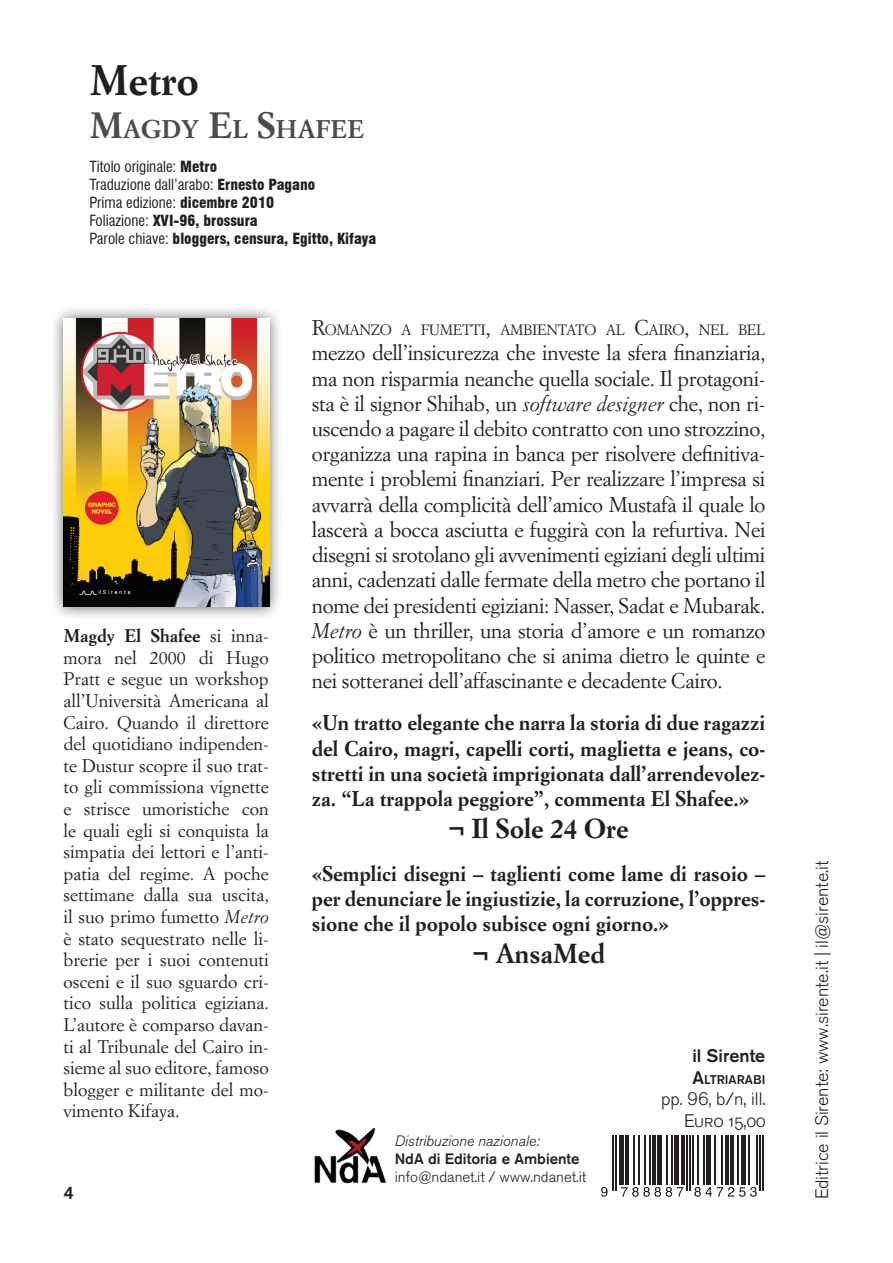
<style>
.page{position:relative;width:893px;height:1263px;background:#fff}
.page>*{position:absolute;margin:0;border:0;box-sizing:border-box;transform-origin:0 0}
.t1{font:700 42px "Simoncini Garamond LT";color:#231f20}
.t2{font:700 27px "Simoncini Garamond LT";color:#231f20}
.t3{font:700 25.2px "Simoncini Garamond LT";color:#4b4c4d}
.t4{font:21px/25.2px "Simoncini Garamond LT";letter-spacing:-.015em;color:#231f20;text-align:justify}
.t5{font:700 21px/25.2px "Simoncini Garamond LT";color:#231f20;text-align:justify}
.t6{font:18px/21.6px "Simoncini Garamond LT";color:#231f20;text-align:justify}
.t7{font:300 18px "Akzidenz Grotesk BQ";color:#231f20}
.t8{font:500 18px "Akzidenz Grotesk BQ";color:#231f20}
.t9{font:18px "Akzidenz Grotesk BQ Light SC";color:#231f20}
.t10{font:500 18px "Akzidenz Grotesk BQ";color:#231f20}
.t11{font:condensed 15px/18px "Swiss 721 BT";color:#231f20}
.t12{font:300 15px "Akzidenz Grotesk BQ";color:#231f20}
.t13{font:italic 300 15px "Akzidenz Grotesk BQ";color:#231f20}
.t14{font:500 15px "Akzidenz Grotesk BQ";color:#231f20}
.t15{font:14.7px "Simoncini Garamond LT";letter-spacing:-.02em;color:#231f20}
.t16{font:500 12.6px "Akzidenz Grotesk BQ";color:#231f20}
.s1{font-size:36px}
.s2{font-weight:900}
.s3{font-weight:700}
.s4{font-style:italic}
.s5{font-size:21px}
.s6{font-size:18px}
</style>
<div class="page">
<div style="left:49px;top:305px;width:234px;height:315px;background:#231f20;opacity:.75"></div>
<img style="left:64px;top:319px;width:205px;height:288px">
<svg style="left:601px;top:1187px;width:7px;height:10px"></svg>
<hr style="left:612px;top:1135px;width:2px;height:56px;background:#231f20">
<hr style="left:616px;top:1135px;width:1px;height:56px;background:#231f20">
<div style="left:619px;top:1135px;width:5px;height:49px;background:#231f20"></div>
<hr style="left:625px;top:1135px;width:3px;height:49px;background:#231f20">
<hr style="left:633px;top:1135px;width:2px;height:49px;background:#231f20">
<hr style="left:638px;top:1135px;width:1px;height:49px;background:#231f20">
<hr style="left:644px;top:1135px;width:2px;height:49px;background:#231f20">
<hr style="left:649px;top:1135px;width:2px;height:49px;background:#231f20">
<hr style="left:652px;top:1135px;width:3px;height:49px;background:#231f20">
<div style="left:657px;top:1135px;width:5px;height:49px;background:#231f20"></div>
<hr style="left:667px;top:1135px;width:1px;height:49px;background:#231f20">
<hr style="left:671px;top:1135px;width:2px;height:49px;background:#231f20">
<svg style="left:621px;top:1187px;width:62px;height:10px"></svg>
<hr style="left:675px;top:1135px;width:4px;height:49px;background:#231f20">
<hr style="left:681px;top:1135px;width:3px;height:49px;background:#231f20">
<hr style="left:686px;top:1135px;width:1px;height:56px;background:#231f20">
<hr style="left:689px;top:1135px;width:1px;height:56px;background:#231f20">
<hr style="left:692px;top:1135px;width:2px;height:49px;background:#231f20">
<hr style="left:697px;top:1135px;width:1px;height:49px;background:#231f20">
<hr style="left:703px;top:1135px;width:2px;height:49px;background:#231f20">
<div style="left:706px;top:1135px;width:5px;height:49px;background:#231f20"></div>
<hr style="left:714px;top:1135px;width:2px;height:49px;background:#231f20">
<hr style="left:721px;top:1135px;width:1px;height:49px;background:#231f20">
<hr style="left:726px;top:1135px;width:3px;height:49px;background:#231f20">
<hr style="left:730px;top:1135px;width:4px;height:49px;background:#231f20">
<hr style="left:737px;top:1135px;width:1px;height:49px;background:#231f20">
<hr style="left:742px;top:1135px;width:4px;height:49px;background:#231f20">
<svg style="left:694px;top:1187px;width:63px;height:10px"></svg>
<hr style="left:748px;top:1135px;width:1px;height:49px;background:#231f20">
<hr style="left:756px;top:1135px;width:1px;height:49px;background:#231f20">
<hr style="left:759px;top:1135px;width:2px;height:56px;background:#231f20">
<hr style="left:762px;top:1135px;width:2px;height:56px;background:#231f20">
<img style="left:314px;top:1128px;width:73px;height:56px">
<h1 class="t1" style="left:89px;top:54px;width:111px">Metro</h1>
<p class="t3" style="left:89px;top:114px;width:259px"><span class="s1">M</span>AGDY <span class="s1">E</span>L <span class="s1">S</span>HAFEE</p>
<p class="t11" style="left:89px;top:158px;width:288px">Titolo originale: <span class="s2">Metro<br></span>Traduzione dall’arabo: <span class="s2">Ernesto Pagano<br></span>Prima edizione: <span class="s2">dicembre 2010<br></span>Foliazione: <span class="s2">XVI-96, brossura<br></span>Parole chiave: <span class="s2">bloggers, censura, Egitto, Kifaya</span></p>
<p class="t6" style="left:63px;top:625px;width:207px"><span class="s3">Magdy El Shafee</span> si inna&shy;mora nel 2000 di Hugo Pratt e segue un workshop all’Università Americana al Cairo. Quando il direttore del quotidiano indipenden&shy;te Dustur scopre il suo trat&shy;to gli commissiona vignette e strisce umoristiche con le quali egli si conquista la simpatia dei lettori e l’anti&shy;patia del regime. A poche settimane dalla sua uscita, il suo primo fumetto <span class="s4">Metro </span>è stato sequestrato nelle li&shy;brerie per i suoi contenuti osceni e il suo sguardo cri&shy;tico sulla politica egiziana.<br>L’autore è comparso davan&shy;ti al Tribunale del Cairo in&shy;sieme al suo editore, famoso blogger e militante del mo&shy;vimento Kifaya.</p>
<p class="t10" style="left:64px;top:1182px;width:12px">4</p>
<p class="t15" style="left:312px;top:321px;width:455px"><span class="s5">R</span>OMANZO A FUMETTI<span class="s5">,</span> AMBIENTATO AL <span class="s5">C</span>AIRO<span class="s5">,</span> NEL BEL</p>
<p class="t4" style="left:312px;top:340px;width:455px">mezzo dell’insicurezza che investe la sfera finanziaria, ma non risparmia neanche quella sociale. Il protagoni&shy;sta è il signor Shihab, un <span class="s4">software designer</span> che, non ri&shy;uscendo a pagare il debito contratto con uno strozzino, organizza una rapina in banca per risolvere definitiva&shy;mente i problemi finanziari. Per realizzare l’impresa si avvarrà della complicità dell’amico Mustafà il quale lo lascerà a bocca asciutta e fuggirà con la refurtiva. Nei disegni si srotolano gli avvenimenti egiziani degli ultimi anni, cadenzati dalle fermate della metro che portano il nome dei presidenti egiziani: Nasser, Sadat e Mubarak.<br><span class="s4">Metro</span> è un thriller, una storia d’amore e un romanzo politico metropolitano che si anima dietro le quinte e nei sotteranei dell’affascinante e decadente Cairo.</p>
<p class="t5" style="left:312px;top:711px;width:455px">«Un tratto elegante che narra la storia di due ragazzi del Cairo, magri, capelli corti, maglietta e jeans, co&shy;stretti in una società imprigionata dall’arrendevolez&shy;za. “La trappola peggiore”, commenta El Shafee.»</p>
<p class="t2" style="left:448px;top:812px;width:182px">¬ Il Sole 24 Ore</p>
<p class="t5" style="left:312px;top:861px;width:455px">«Semplici disegni – taglienti come lame di rasoio – per denunciare le ingiustizie, la corruzione, l’oppres&shy;sione che il popolo subisce ogni giorno.»</p>
<p class="t2" style="left:472px;top:937px;width:134px">¬ AnsaMed</p>
<p class="t8" style="left:692px;top:1045px;width:75px">il Sirente</p>
<p class="t16" style="left:693px;top:1071px;width:74px"><span class="s6">A</span>LTRIARABI</p>
<p class="t13" style="left:395px;top:1132px;width:147px">Distribuzione nazionale:</p>
<p class="t14" style="left:395px;top:1149px;width:187px">NdA di Editoria e Ambiente</p>
<p class="t12" style="left:395px;top:1168px;width:193px">info@ndanet.it / www.ndanet.it</p>
<p class="t7" style="left:661px;top:1089px;width:106px">pp. 96, b/n, ill.</p>
<p class="t9" style="left:684px;top:1110px;width:83px">Euro 15,00</p>
<p class="t7" style="left:812px;top:1199px;width:340px;rotate:-90deg">Editrice il Sirente: www.sirente.it | il@sirente.it</p>
</div>
